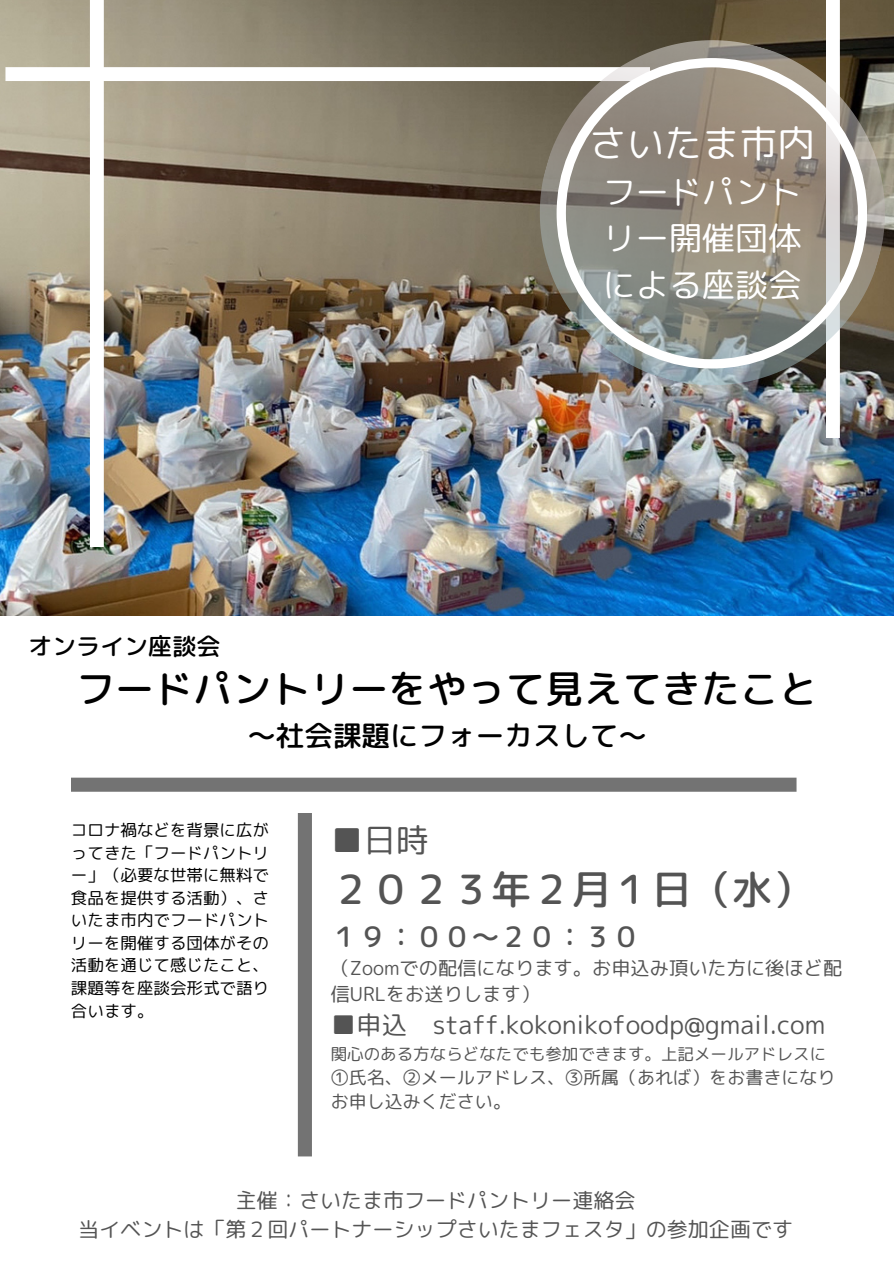
<style>
.page{position:relative;width:894px;height:1264px;background:#fff}
.page>*{position:absolute;margin:0;border:0;box-sizing:border-box;transform-origin:0 0}
.t1{font:40.2px "rounded mplus 1 p medium";color:#545454}
.t2{font:39px "rounded mplus 1 p medium";color:#000}
.t3{font:37.65px "rounded mplus 1 p regular";color:#fff}
.t4{font:33.15px/46.2px "rounded mplus 1 p regular";color:#fff;text-align:justify}
.t5{font:32.55px "rounded mplus 1 p regular";color:#545454}
.t6{font:28.5px "rounded mplus 1 p medium";color:#000}
.t7{font:28.05px "rounded mplus 1 p medium";color:#545454}
.t8{font:25.5px "rounded mplus 1 p regular";color:#545454}
.t9{font:24px "rounded mplus 1 p medium";color:#000}
.t10{font:21px/29.2px "rounded mplus 1 p regular";color:#545454;text-align:center}
.t11{font:19.2px/26px "rounded mplus 1 p regular";color:#545454}
.t12{font:18px/24.8px "rounded mplus 1 p regular";color:#545454}
.t13{font:16.5px/22.5px "rounded mplus 1 p regular";color:#000;text-align:justify}
.t14{font:16.5px "rounded mplus 1 p regular";color:#545454}
</style>
<div class="page">
<img style="left:0;top:0;width:893px;height:615px">
<img style="left:5px;top:0;width:645px;height:547px">
<svg style="left:825px;top:426px;width:14px;height:12px"></svg>
<img style="left:499px;top:0;width:394px;height:426px">
<svg style="left:556px;top:58px;width:310px;height:310px;background:#9b968c"></svg>
<svg style="left:71px;top:777px;width:725px;height:14px;background:#797979"></svg>
<div style="left:298px;top:813px;width:14px;height:343px;background:#737373"></div>
<h3 class="t3" style="left:589px;top:116px;width:227px">さいたま市内</h3>
<h3 class="t4" style="left:602px;top:169px;width:200px">フードパントリー開催団体による座談会</h3>
<h3 class="t9" style="left:28px;top:629px;width:194px">オンライン座談会</h3>
<h2 class="t2" style="left:76px;top:661px;width:743px">フードパントリーをやって見えてきたこと</h2>
<h3 class="t6" style="left:247px;top:715px;width:401px">〜社会課題にフォーカスして〜</h3>
<p class="t13" style="left:71px;top:818px;width:200px">コロナ禍などを背景に広がってきた「フードパントリー」（必要な世帯に無料で食品を提供する活動）、さいたま市内でフードパントリーを開催する団体がその活動を通じて感じたこと、課題等を座談会形式で語り合います。</p>
<h3 class="t5" style="left:330px;top:816px;width:99px">■日時</h3>
<h1 class="t1" style="left:330px;top:861px;width:483px">２０２３年２月１日（水）</h1>
<h3 class="t7" style="left:330px;top:917px;width:311px">１９：００〜２０：３０</h3>
<p class="t11" style="left:330px;top:955px;width:513px">（Zoomでの配信になります。お申込み頂いた方に後ほど配信URLをお送りします）</p>
<h3 class="t8" style="left:330px;top:1006px;width:496px">■申込 staff.kokonikofoodp@gmail.com</h3>
<p class="t14" style="left:330px;top:1042px;width:497px">関心のある方ならどなたでも参加できます。上記メールアドレスに</p>
<p class="t12" style="left:330px;top:1064px;width:506px">①氏名、②メールアドレス、③所属（あれば）をお書きになりお申し込みください。</p>
<p class="t10" style="left:78px;top:1185px;width:716px">主催：さいたま市フードパントリー連絡会<br>当イベントは「第２回パートナーシップさいたまフェスタ」の参加企画です</p>
</div>
